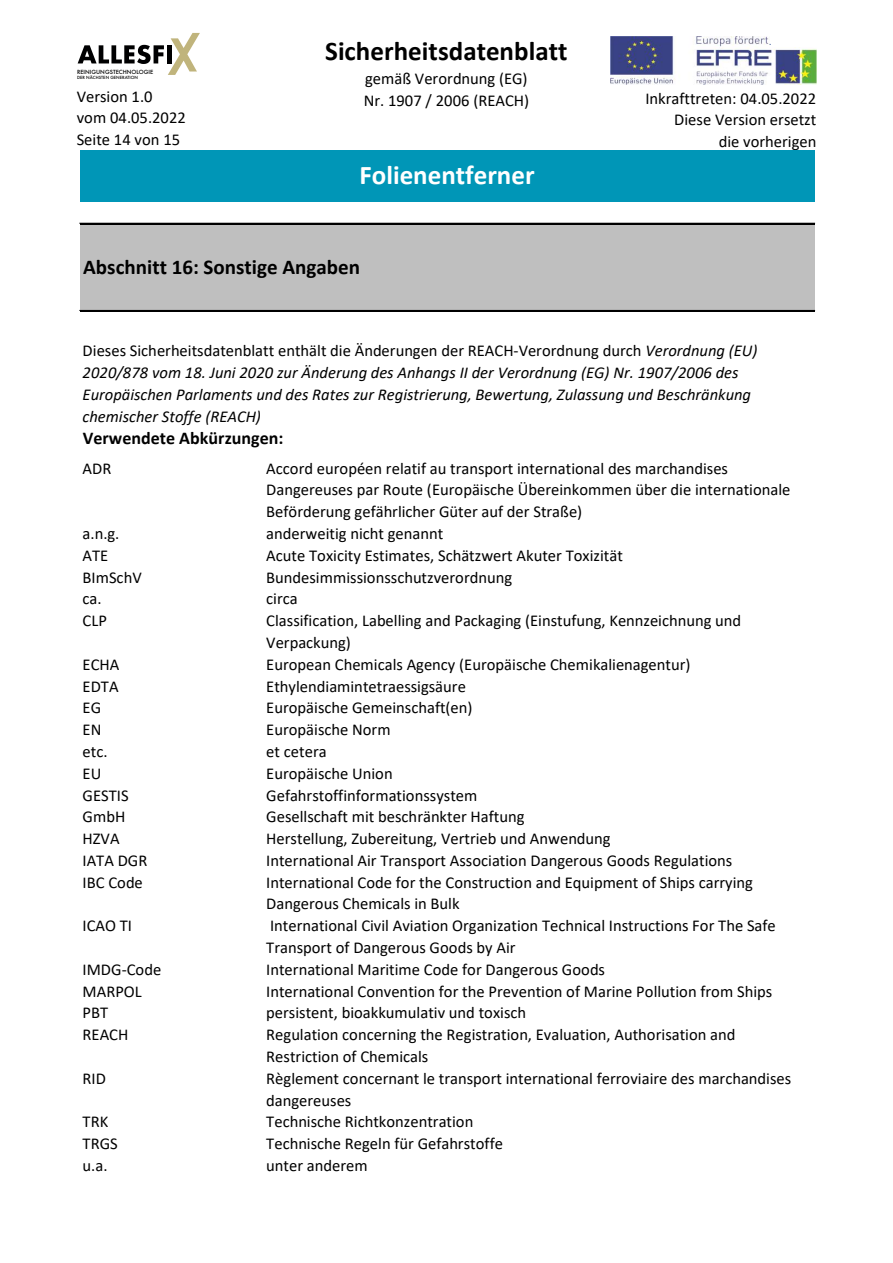
<style>
.page{position:relative;width:893px;height:1263px;background:#fff}
.page>*{position:absolute;margin:0;border:0;box-sizing:border-box;transform-origin:0 0}
.t1{font:700 27px "Calibri";color:#000}
.t2{font:700 27px "Calibri";color:#fff}
.t3{font:700 21px "Calibri";color:#000}
.t4{font:700 18px "Calibri";color:#000}
.t5{font:16.5px/21.8px "Calibri";color:#000}
.t6{font:italic 16.5px/21.8px "Calibri";color:#000}
.t7{font:10.5px "Myriad Pro";color:#2b4b90}
.t8{font:500 5.55px "Futura";color:#000001}
.t9{font:500 4.2px "Futura";color:#000001}
.s1{font-style:normal}
</style>
<div class="page">
<img style="left:611px;top:37px;width:205px;height:48px">
<div style="left:80px;top:151px;width:734px;height:51px;background:#0096b7"></div>
<div style="left:80px;top:224px;width:734px;height:87px;background:#bfbfbf"></div>
<hr style="left:80px;top:223px;width:734px;height:1px;background:#000">
<hr style="left:80px;top:310px;width:734px;height:2px;background:#000">
<svg style="left:78px;top:33px;width:122px;height:42px"></svg>
<div style="left:770px;top:34px;width:47px;height:13px;background:#fff"></div>
<p class="t8" style="left:77px;top:68px;width:78px">REINIGUNGSTECHNOLOGIE</p>
<p class="t9" style="left:77px;top:75px;width:62px">DER NÄCHSTEN GENERATION</p>
<p class="t5" style="left:77px;top:85px;width:111px">Version 1.0 vom 04.05.2022<br>Seite 14 von 15</p>
<h1 class="t1" style="left:325px;top:32px;width:244px">Sicherheitsdatenblatt</h1>
<p class="t5" style="left:364px;top:68px;width:167px">gemäß Verordnung (EG)<br>Nr. 1907 / 2006 (REACH)</p>
<h1 class="t2" style="left:359px;top:156px;width:177px">Folienentferner</h1>
<p class="t3" style="left:83px;top:252px;width:278px">Abschnitt 16: Sonstige Angaben</p>
<p class="t7" style="left:769px;top:35px;width:4px">.</p>
<p class="t5" style="left:645px;top:87px;width:172px;text-align:right">Inkrafttreten: 04.05.2022<br>Diese Version ersetzt<br>die vorherigen</p>
<p class="t6" style="left:83px;top:339px;width:676px"><span class="s1">Dieses Sicherheitsdatenblatt enthält die Änderungen der REACH-Verordnung durch</span> Verordnung (EU)<br>2020/878 vom 18. Juni 2020 zur Änderung des Anhangs II der Verordnung (EG) Nr. 1907/2006 des Europäischen Parlaments und des Rates zur Registrierung, Bewertung, Zulassung und Beschränkung chemischer Stoffe (REACH)</p>
<p class="t4" style="left:83px;top:425px;width:202px">Verwendete Abkürzungen:</p>
<p class="t5" style="left:83px;top:457px;width:30px">ADR</p>
<p class="t5" style="left:266px;top:457px;width:526px">Accord européen relatif au transport international des marchandises<br>Dangereuses par Route (Europäische Übereinkommen über die internationale<br>Beförderung gefährlicher Güter auf der Straße)</p>
<p class="t5" style="left:83px;top:522px;width:38px">a.n.g.</p>
<p class="t5" style="left:266px;top:522px;width:178px">anderweitig nicht genannt</p>
<p class="t5" style="left:83px;top:544px;width:27px">ATE</p>
<p class="t5" style="left:266px;top:544px;width:358px">Acute Toxicity Estimates, Schätzwert Akuter Toxizität</p>
<p class="t5" style="left:83px;top:566px;width:61px">BImSchV</p>
<p class="t5" style="left:266px;top:566px;width:247px">Bundesimmissionsschutzverordnung</p>
<p class="t5" style="left:83px;top:587px;width:21px">ca.</p>
<p class="t5" style="left:266px;top:587px;width:33px">circa</p>
<p class="t5" style="left:83px;top:609px;width:26px">CLP</p>
<p class="t5" style="left:266px;top:609px;width:476px">Classification, Labelling and Packaging (Einstufung, Kennzeichnung und<br>Verpackung)</p>
<p class="t5" style="left:83px;top:653px;width:38px">ECHA</p>
<p class="t5" style="left:266px;top:653px;width:426px">European Chemicals Agency (Europäische Chemikalienagentur)</p>
<p class="t5" style="left:83px;top:675px;width:38px">EDTA</p>
<p class="t5" style="left:266px;top:675px;width:201px">Ethylendiamintetraessigsäure</p>
<p class="t5" style="left:83px;top:696px;width:20px">EG</p>
<p class="t5" style="left:266px;top:696px;width:208px">Europäische Gemeinschaft(en)</p>
<p class="t5" style="left:83px;top:718px;width:20px">EN</p>
<p class="t5" style="left:266px;top:718px;width:126px">Europäische Norm</p>
<p class="t5" style="left:83px;top:740px;width:27px">etc.</p>
<p class="t5" style="left:266px;top:740px;width:62px">et cetera</p>
<p class="t5" style="left:83px;top:762px;width:20px">EU</p>
<p class="t5" style="left:266px;top:762px;width:128px">Europäische Union</p>
<p class="t5" style="left:83px;top:783px;width:47px">GESTIS</p>
<p class="t5" style="left:266px;top:783px;width:213px">Gefahrstoffinformationssystem</p>
<p class="t5" style="left:83px;top:805px;width:44px">GmbH</p>
<p class="t5" style="left:266px;top:805px;width:260px">Gesellschaft mit beschränkter Haftung</p>
<p class="t5" style="left:83px;top:827px;width:38px">HZVA</p>
<p class="t5" style="left:266px;top:827px;width:346px">Herstellung, Zubereitung, Vertrieb und Anwendung</p>
<p class="t5" style="left:83px;top:849px;width:66px">IATA DGR</p>
<p class="t5" style="left:266px;top:849px;width:468px">International Air Transport Association Dangerous Goods Regulations</p>
<p class="t5" style="left:83px;top:871px;width:62px">IBC Code</p>
<p class="t5" style="left:266px;top:871px;width:488px">International Code for the Construction and Equipment of Ships carrying<br>Dangerous Chemicals in Bulk</p>
<p class="t5" style="left:83px;top:914px;width:51px">ICAO TI</p>
<p class="t5" style="left:266px;top:914px;width:511px">International Civil Aviation Organization Technical Instructions For The Safe<br>Transport of Dangerous Goods by Air</p>
<p class="t5" style="left:83px;top:958px;width:80px">IMDG-Code</p>
<p class="t5" style="left:266px;top:958px;width:340px">International Maritime Code for Dangerous Goods</p>
<p class="t5" style="left:83px;top:980px;width:61px">MARPOL</p>
<p class="t5" style="left:266px;top:980px;width:507px">International Convention for the Prevention of Marine Pollution from Ships</p>
<p class="t5" style="left:83px;top:1001px;width:27px">PBT</p>
<p class="t5" style="left:266px;top:1001px;width:261px">persistent, bioakkumulativ und toxisch</p>
<p class="t5" style="left:83px;top:1023px;width:47px">REACH</p>
<p class="t5" style="left:266px;top:1023px;width:471px">Regulation concerning the Registration, Evaluation, Authorisation and<br>Restriction of Chemicals</p>
<p class="t5" style="left:83px;top:1067px;width:25px">RID</p>
<p class="t5" style="left:266px;top:1067px;width:526px">Règlement concernant le transport international ferroviaire des marchandises dangereuses</p>
<p class="t5" style="left:83px;top:1110px;width:27px">TRK</p>
<p class="t5" style="left:266px;top:1110px;width:209px">Technische Richtkonzentration</p>
<p class="t5" style="left:83px;top:1132px;width:37px">TRGS</p>
<p class="t5" style="left:266px;top:1132px;width:238px">Technische Regeln für Gefahrstoffe</p>
<p class="t5" style="left:83px;top:1154px;width:26px">u.a.</p>
<p class="t5" style="left:266px;top:1154px;width:103px">unter anderem</p>
</div>
